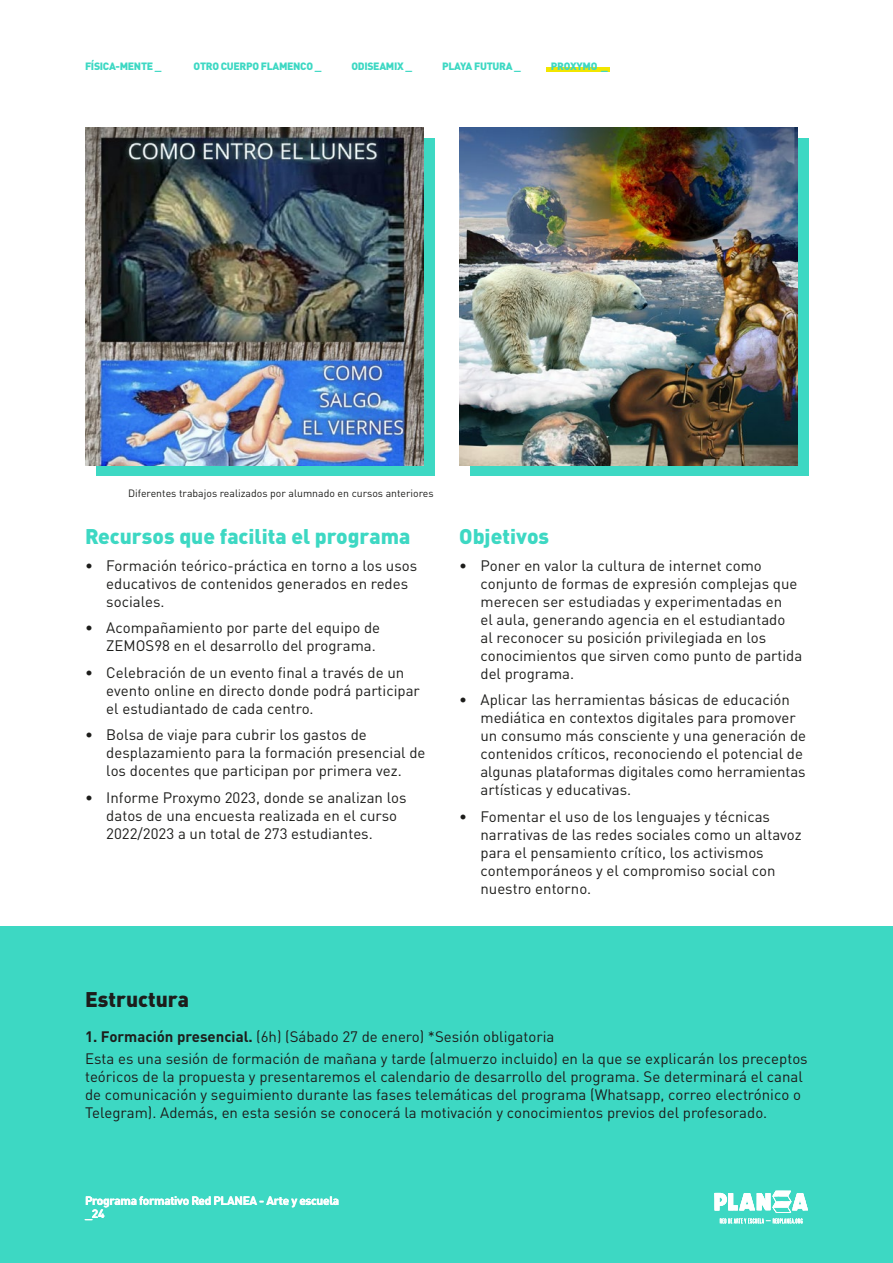
<style>
.page{position:relative;width:893px;height:1263px;background:#fff}
.page>*{position:absolute;margin:0;border:0;box-sizing:border-box;transform-origin:0 0}
.t1{font:900 21px "FFDIN Pro";color:#3dd8c3}
.t2{font:900 21px "FFDIN Pro";color:#1d1d1b}
.t3{font:15px/18px "FFDIN Pro";color:#1d1d1b}
.t4{font:700 12px/13.5px "FFDIN Pro";letter-spacing:-.03em;color:#fff}
.t5{font:900 10.5px "FFDIN Pro";letter-spacing:-.03em;color:#3dd8c3}
.t6{font:10.5px "FFDIN Pro";color:#1d1d1b}
.s1{font-weight:700}
</style>
<div class="page">
<div style="left:96px;top:138px;width:338px;height:338px;background:#3dd8c3"></div>
<div style="left:470px;top:138px;width:338px;height:338px;background:#3dd8c3"></div>
<img style="left:85px;top:128px;width:339px;height:337px">
<img style="left:459px;top:128px;width:339px;height:337px">
<div style="left:0;top:926px;width:893px;height:337px;background:#3dd8c3"></div>
<svg style="left:714px;top:1191px;width:94px;height:32px"></svg>
<hr style="left:547px;top:68px;width:63px;height:4px;background:#f2e600">
<p class="t5" style="left:85px;top:57px;width:78px">FÍSICA-MENTE _</p>
<p class="t5" style="left:194px;top:57px;width:129px">OTRO CUERPO FLAMENCO _</p>
<p class="t5" style="left:351px;top:57px;width:62px">ODISEAMIX _</p>
<p class="t5" style="left:442px;top:57px;width:80px">PLAYA FUTURA _</p>
<p class="t5" style="left:551px;top:57px;width:58px">PROXYMO _</p>
<p class="t6" style="left:128px;top:485px;width:307px">Diferentes trabajos realizados por alumnado en cursos anteriores</p>
<h1 class="t1" style="left:85px;top:519px;width:327px">Recursos que facilita el programa</h1>
<p class="t3" style="left:106px;top:555px;width:312px;text-indent:-21px">• Formación teórico-práctica en torno a los usos educativos de contenidos generados en redes sociales.</p>
<p class="t3" style="left:85px;top:617px;width:297px;text-align:right">• Acompañamiento por parte del equipo de<br>ZEMOS98 en el desarrollo del programa.</p>
<p class="t3" style="left:106px;top:662px;width:315px;text-indent:-21px">• Celebración de un evento final a través de un evento online en directo donde podrá participar el estudiantado de cada centro.</p>
<p class="t3" style="left:106px;top:724px;width:321px;text-indent:-21px">• Bolsa de viaje para cubrir los gastos de desplazamiento para la formación presencial de los docentes que participan por primera vez.</p>
<p class="t3" style="left:106px;top:787px;width:302px;text-indent:-21px">• Informe Proxymo 2023, donde se analizan los datos de una encuesta realizada en el curso<br>2022/2023 a un total de 273 estudiantes.</p>
<h1 class="t1" style="left:459px;top:519px;width:91px">Objetivos</h1>
<p class="t3" style="left:480px;top:555px;width:323px;text-indent:-21px">• Poner en valor la cultura de internet como conjunto de formas de expresión complejas que merecen ser estudiadas y experimentadas en<br>el aula, generando agencia en el estudiantado<br>al reconocer su posición privilegiada en los conocimientos que sirven como punto de partida del programa.</p>
<p class="t3" style="left:480px;top:689px;width:327px;text-indent:-21px">• Aplicar las herramientas básicas de educación mediática en contextos digitales para promover un consumo más consciente y una generación de contenidos críticos, reconociendo el potencial de algunas plataformas digitales como herramientas artísticas y educativas.</p>
<p class="t3" style="left:480px;top:806px;width:323px;text-indent:-21px">• Fomentar el uso de los lenguajes y técnicas narrativas de las redes sociales como un altavoz para el pensamiento crítico, los activismos contemporáneos y el compromiso social con nuestro entorno.</p>
<h1 class="t2" style="left:85px;top:981px;width:106px">Estructura</h1>
<p class="t3" style="left:85px;top:1024px;width:724px;line-height:22.2px"><span class="s1">1. Formación presencial.</span> (6h) (Sábado 27 de enero) *Sesión obligatoria<br>Esta es una sesión de formación de mañana y tarde (almuerzo incluido) en la que se explicarán los preceptos</p>
<p class="t3" style="left:85px;top:1066px;width:719px">teóricos de la propuesta y presentaremos el calendario de desarrollo del programa. Se determinará el canal de comunicación y seguimiento durante las fases telemáticas del programa (Whatsapp, correo electrónico o<br>Telegram). Además, en esta sesión se conocerá la motivación y conocimientos previos del profesorado.</p>
<p class="t4" style="left:85px;top:1192px;width:256px">Programa formativo Red PLANEA - Arte y escuela _24</p>
</div>
